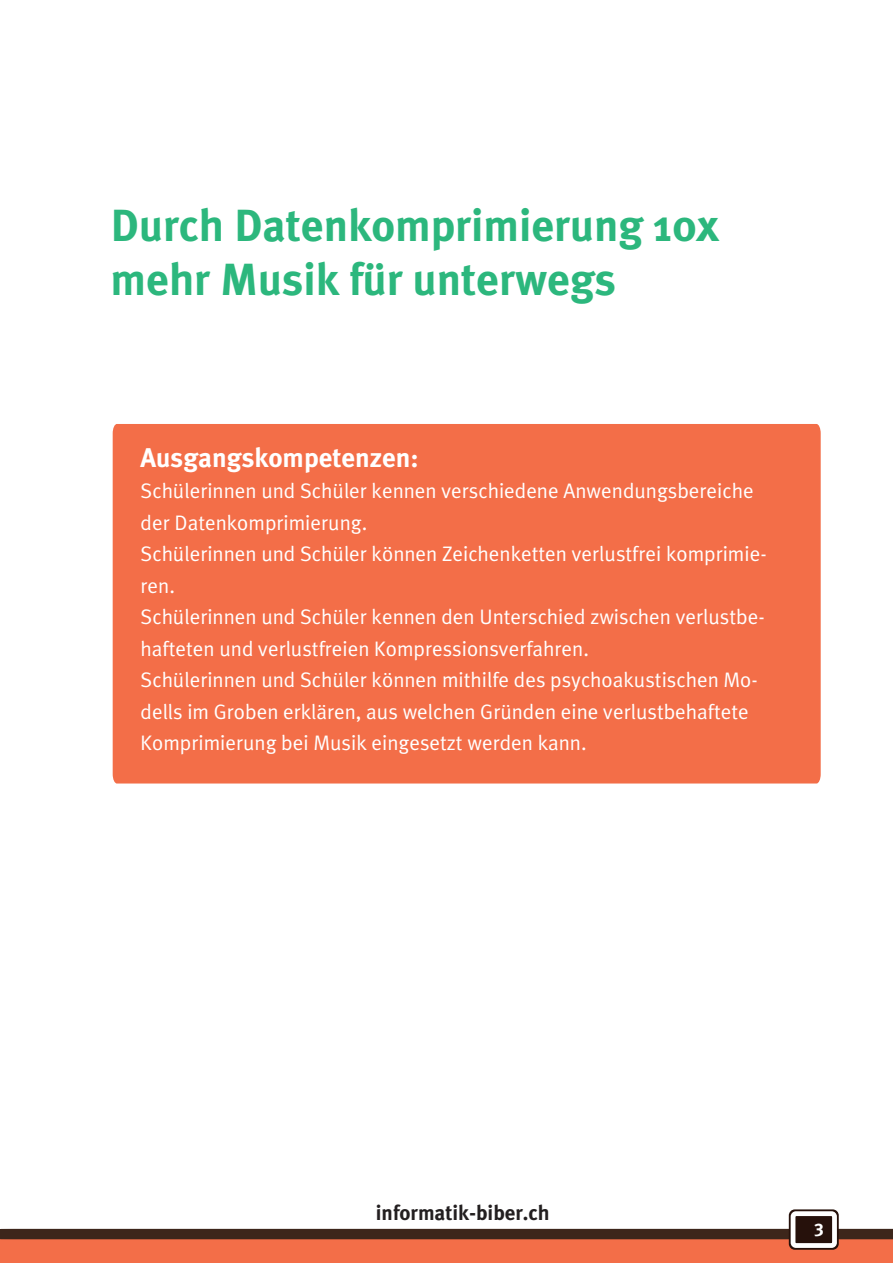
<style>
.page{position:relative;width:893px;height:1263px;background:#fff}
.page>*{position:absolute;margin:0;border:0;box-sizing:border-box;transform-origin:0 0}
.t1{font:700 45px/54px "Meta Mobi";color:#2cb77d}
.t2{font:700 27px "Meta Mobi";color:#fff}
.t3{font:21px/31.5px "Meta Mobi Normal";color:#fff}
.t4{font:700 21px "Meta Mobi";color:#231f20}
.t5{font:700 18px "Meta Mobi";color:#fff}
</style>
<div class="page">
<div style="left:0;top:1234px;width:893px;height:29px;background:#f36e48"></div>
<div style="left:0;top:1229px;width:893px;height:10px;background:#3d261b"></div>
<div style="left:789px;top:1209px;width:50px;height:41px;background:#26110b;border-radius:6px"></div>
<div style="left:791px;top:1211px;width:46px;height:37px;border:5px solid #fff;border-radius:3px"></div>
<div style="left:113px;top:424px;width:708px;height:359px;background:#f36e48"></div>
<h1 class="t1" style="left:111px;top:198px;width:610px">Durch Datenkomprimierung 10x mehr Musik für unterwegs</h1>
<p class="t2" style="left:141px;top:442px;width:280px">Ausgangskompetenzen:</p>
<p class="t3" style="left:141px;top:475px;width:628px">Schülerinnen und Schüler kennen verschiedene Anwendungsbereiche der Datenkomprimierung.<br>Schülerinnen und Schüler können Zeichenketten verlustfrei komprimie&shy;ren.<br>Schülerinnen und Schüler kennen den Unterschied zwischen verlustbe&shy;hafteten und verlustfreien Kompressionsverfahren.<br>Schülerinnen und Schüler können mithilfe des psychoakustischen Mo&shy;dells im Groben erklären, aus welchen Gründen eine verlustbehaftete Komprimierung bei Musik eingesetzt werden kann.</p>
<p class="t4" style="left:376px;top:1200px;width:175px">informatik-biber.ch</p>
<p class="t5" style="left:815px;top:1217px;width:11px">3</p>
</div>
